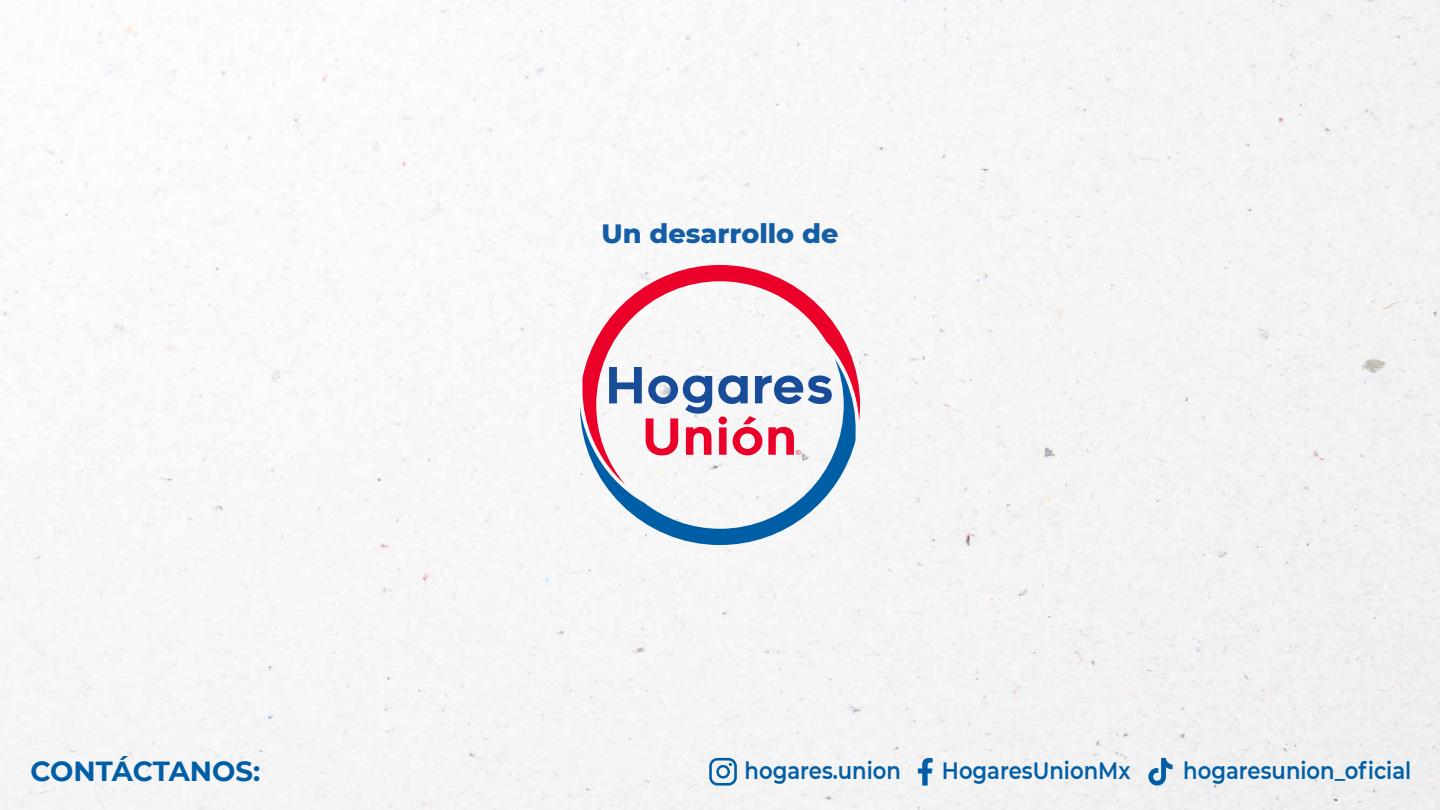
<style>
.page{position:relative;width:1440px;height:810px;background:#f5f5f5}
.page>*{position:absolute;margin:0;border:0;box-sizing:border-box;transform-origin:0 0}
.t1{font:700 27.6px "Montserrat";letter-spacing:-.005em;color:#005ea6}
.t2{font:800 27.08px "Montserrat";color:#145ea6}
.t3{font:600 23.62px "Montserrat";color:#005ea6;scale:.9 1}
</style>
<div class="page">
<svg style="left:709px;top:758px;width:28px;height:28px"></svg>
<svg style="left:918px;top:758px;width:15px;height:28px"></svg>
<svg style="left:1148px;top:758px;width:25px;height:28px"></svg>
<svg style="left:580px;top:358px;width:276px;height:187px;fill:#f5f5f5"></svg>
<svg style="left:582px;top:265px;width:278px;height:220px;fill:#f6f6f6"></svg>
<p class="t2" style="left:601px;top:214px;width:239px">Un desarrollo de</p>
<p class="t1" style="left:30px;top:751px;width:231px">CONTÁCTANOS:</p>
<p class="t3" style="left:745px;top:754px;width:175px">hogares.union</p>
<p class="t3" style="left:942px;top:754px;width:211px">HogaresUnionMx</p>
<p class="t3" style="left:1183px;top:754px;width:255px">hogaresunion_oficial</p>
</div>
